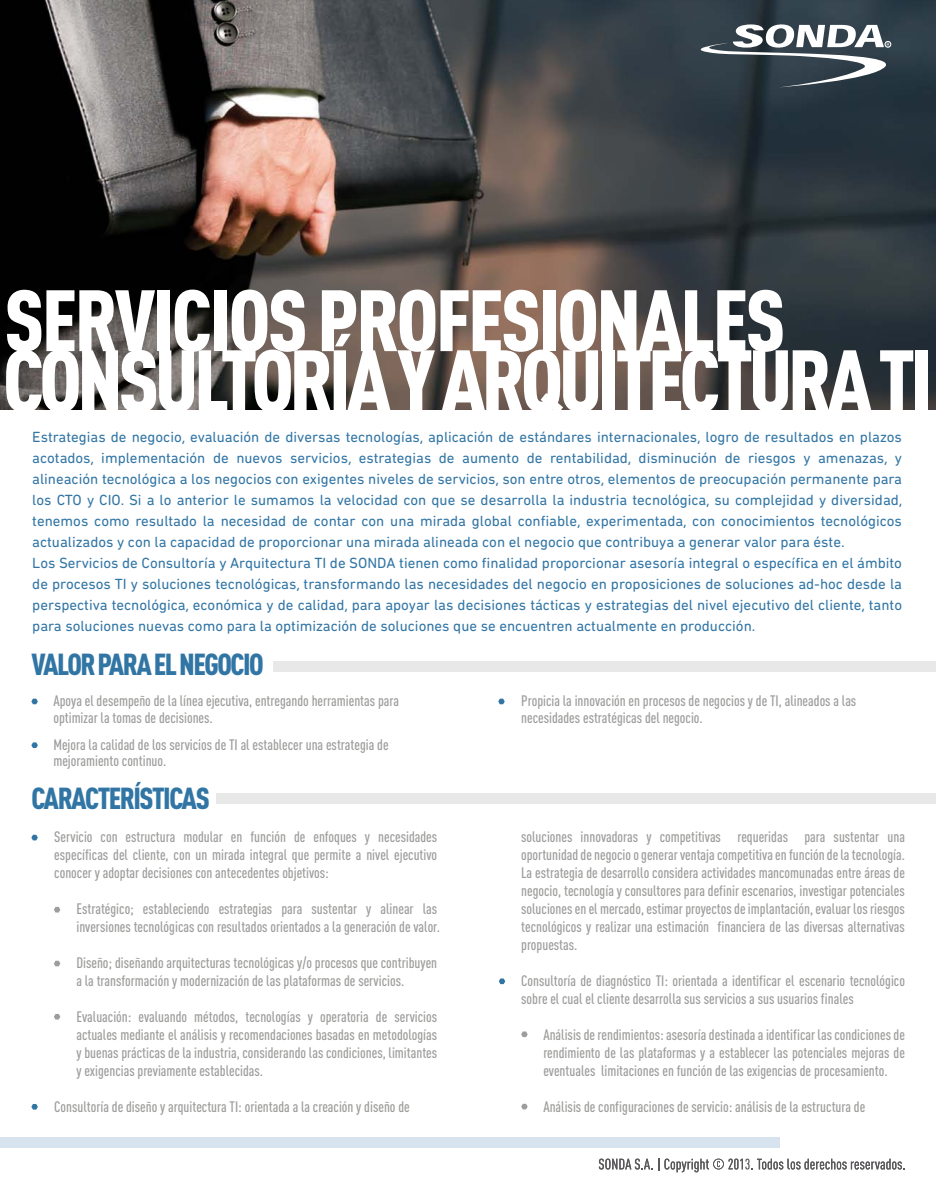
<style>
.page{position:relative;width:936px;height:1191px;background:#fff}
.page>*{position:absolute;margin:0;border:0;box-sizing:border-box;transform-origin:0 0}
.t1{font:900 86.7px "DIN Cond";letter-spacing:-.05em;color:#fff}
.t2{font:900 85.5px "DIN Cond";letter-spacing:-.03em;color:#fff}
.t3{font:900 30px "DIN Cond";letter-spacing:-.05em;color:#3175a5}
.t4{font:500 15px/18px "DIN Cond";color:#9d9d9c}
.t5{font:15px/21px "DIN Next Rounded LT Pro";color:#3175a5}
</style>
<div class="page">
<img style="left:0;top:0;width:935px;height:410px">
<div style="left:216px;top:793px;width:719px;height:10px;background:#e8e8e9"></div>
<div style="left:0;top:1137px;width:780px;height:10px;background:#d7e3ee"></div>
<svg style="left:599px;top:1158px;width:53px;height:11px"></svg>
<svg style="left:658px;top:1158px;width:246px;height:14px"></svg>
<svg style="left:31px;top:698px;width:7px;height:6px"></svg>
<svg style="left:31px;top:742px;width:7px;height:6px"></svg>
<svg style="left:31px;top:834px;width:7px;height:6px"></svg>
<svg style="left:31px;top:1104px;width:7px;height:5px"></svg>
<svg style="left:498px;top:978px;width:7px;height:6px"></svg>
<svg style="left:521px;top:1031px;width:6px;height:6px"></svg>
<svg style="left:521px;top:1103px;width:6px;height:6px"></svg>
<svg style="left:54px;top:907px;width:6px;height:5px"></svg>
<svg style="left:54px;top:960px;width:6px;height:6px"></svg>
<svg style="left:54px;top:1014px;width:6px;height:5px"></svg>
<svg style="left:498px;top:698px;width:6px;height:6px"></svg>
<div style="left:273px;top:661px;width:662px;height:10px;background:#e8e8e9"></div>
<svg style="left:672px;top:24px;width:221px;height:63px"></svg>
<h2 class="t2" style="left:4px;top:267px;width:782px">SERVICIOS PROFESIONALES</h2>
<h1 class="t1" style="left:3px;top:327px;width:930px">CONSULTORÍA Y ARQUITECTURA TI</h1>
<p class="t5" style="left:32px;top:426px;width:871px">Estrategias de negocio, evaluación de diversas tecnologías, aplicación de estándares internacionales, logro de resultados en plazos acotados, implementación de nuevos servicios, estrategias de aumento de rentabilidad, disminución de riesgos y amenazas, y alineación tecnológica a los negocios con exigentes niveles de servicios, son entre otros, elementos de preocupación permanente para los CTO y CIO. Si a lo anterior le sumamos la velocidad con que se desarrolla la industria tecnológica, su complejidad y diversidad, tenemos como resultado la necesidad de contar con una mirada global confiable, experimentada, con conocimientos tecnológicos actualizados y con la capacidad de proporcionar una mirada alineada con el negocio que contribuya a generar valor para éste.<br>Los Servicios de Consultoría y Arquitectura TI de SONDA tienen como finalidad proporcionar asesoría integral o específica en el ámbito de procesos TI y soluciones tecnológicas, transformando las necesidades del negocio en proposiciones de soluciones ad-hoc desde la perspectiva tecnológica, económica y de calidad, para apoyar las decisiones tácticas y estrategias del nivel ejecutivo del cliente, tanto para soluciones nuevas como para la optimización de soluciones que se encuentren actualmente en producción.</p>
<h3 class="t3" style="left:32px;top:645px;width:234px">VALOR PARA EL NEGOCIO</h3>
<p class="t4" style="left:53px;top:692px;width:347px;line-height:16.5px">Apoya el desempeño de la línea ejecutiva, entregando herramientas para optimizar la tomas de decisiones.</p>
<p class="t4" style="left:53px;top:735px;width:336px;line-height:16.5px">Mejora la calidad de los servicios de TI al establecer una estrategia de mejoramiento continuo.</p>
<h3 class="t3" style="left:31px;top:779px;width:180px">CARACTERÍSTICAS</h3>
<p class="t4" style="left:54px;top:827px;width:384px;text-align:justify">Servicio con estructura modular en función de enfoques y necesidades específicas del cliente, con un mirada integral que permite a nivel ejecutivo conocer y adoptar decisiones con antecedentes objetivos:</p>
<p class="t4" style="left:76px;top:899px;width:365px">Estratégico; estableciendo estrategias para sustentar y alinear las inversiones tecnológicas con resultados orientados a la generación de valor.</p>
<p class="t4" style="left:76px;top:953px;width:362px">Diseño; diseñando arquitecturas tecnológicas y/o procesos que contribuyen a la transformación y modernización de las plataformas de servicios.</p>
<p class="t4" style="left:76px;top:1007px;width:362px;text-align:justify">Evaluación: evaluando métodos, tecnologías y operatoria de servicios actuales mediante el análisis y recomendaciones basadas en metodologías y buenas prácticas de la industria, considerando las condiciones, limitantes y exigencias previamente establecidas.</p>
<p class="t4" style="left:54px;top:1097px;width:357px">Consultoría de diseño y arquitectura TI: orientada a la creación y diseño de</p>
<p class="t4" style="left:521px;top:692px;width:336px;line-height:16.5px">Propicia la innovación en procesos de negocios y de TI, alineados a las necesidades estratégicas del negocio.</p>
<p class="t4" style="left:521px;top:827px;width:385px;text-align:justify">soluciones innovadoras y competitivas requeridas para sustentar una oportunidad de negocio o generar ventaja competitiva en función de la tecnología.<br>La estrategia de desarrollo considera actividades mancomunadas entre áreas de negocio, tecnología y consultores para definir escenarios, investigar potenciales soluciones en el mercado, estimar proyectos de implantación, evaluar los riesgos tecnológicos y realizar una estimación financiera de las diversas alternativas propuestas.</p>
<p class="t4" style="left:521px;top:971px;width:385px">Consultoría de diagnóstico TI: orientada a identificar el escenario tecnológico sobre el cual el cliente desarrolla sus servicios a sus usuarios finales</p>
<p class="t4" style="left:543px;top:1025px;width:363px;text-align:justify">Análisis de rendimientos: asesoría destinada a identificar las condiciones de rendimiento de las plataformas y a establecer las potenciales mejoras de eventuales limitaciones en función de las exigencias de procesamiento.</p>
<p class="t4" style="left:543px;top:1097px;width:323px">Análisis de configuraciones de servicio: análisis de la estructura de</p>
</div>
